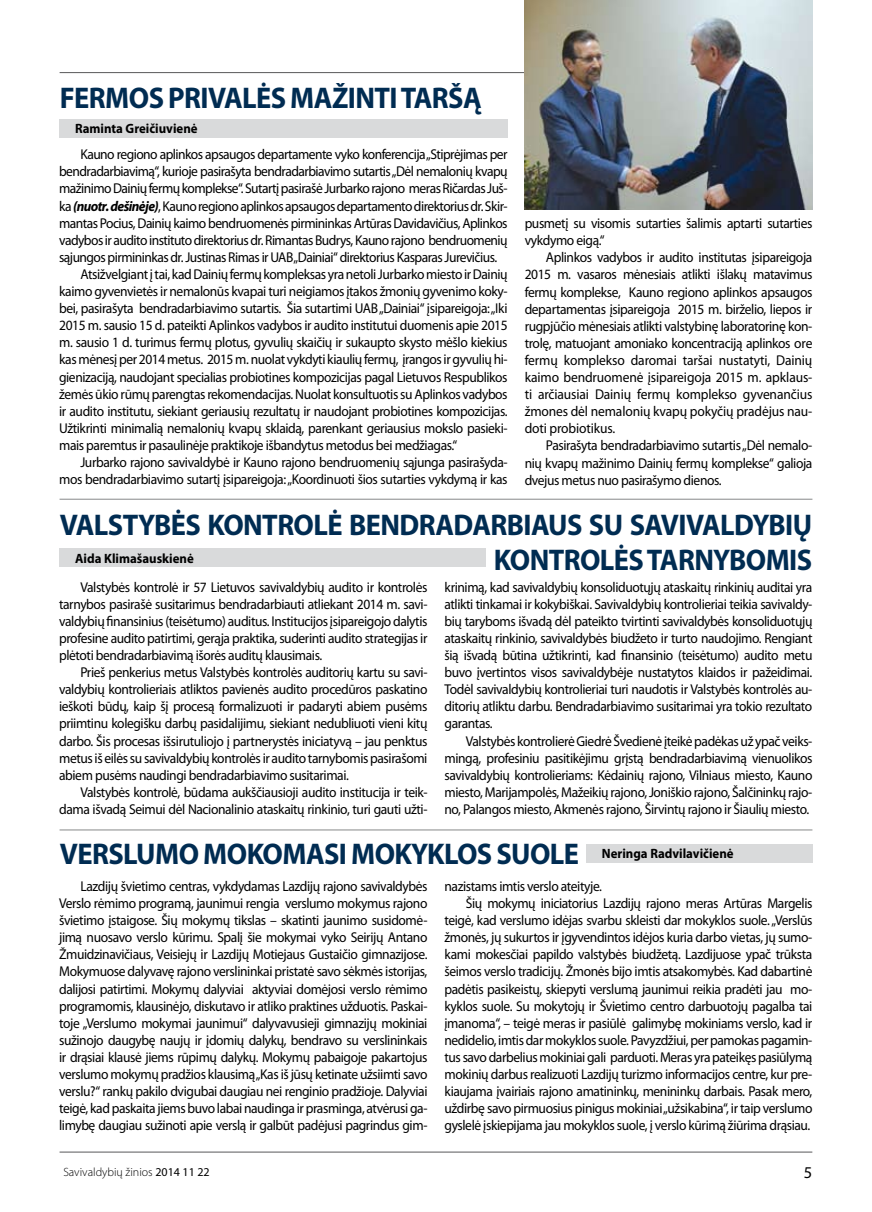
<style>
.page{position:relative;width:872px;height:1212px;background:#fff}
.page>*{position:absolute;margin:0;border:0;box-sizing:border-box;transform-origin:0 0}
.t1{font:700 30px "Myriad Pro";letter-spacing:-.02em;color:#002c52;scale:.95 1}
.t2{font:14.25px/17.1px "Myriad Pro";letter-spacing:-.03em;color:#000;text-align:justify;scale:.95 1}
.t3{font:700 13.5px "Myriad Pro";color:#000;scale:.95 1}
.t4{font:300 12px "Myriad Pro";color:#000}
.s1{font-weight:700;font-style:italic}
.s2{font-weight:400}
</style>
<div class="page">
<hr style="left:60px;top:72px;width:752px;height:1px;background:#58585a">
<hr style="left:60px;top:1152px;width:752px;height:1px;background:#58585a">
<svg style="left:59px;top:72px;width:426px;height:2px"></svg>
<div style="left:59px;top:119px;width:448px;height:19px;background:#d9dadb"></div>
<svg style="left:59px;top:498px;width:754px;height:69px"></svg>
<div style="left:60px;top:549px;width:426px;height:18px;background:#d9dadb"></div>
<svg style="left:59px;top:829px;width:282px;height:2px"></svg>
<svg style="left:349px;top:830px;width:232px;height:1px"></svg>
<div style="left:586px;top:844px;width:226px;height:19px;background:#d9dadb"></div>
<img style="left:524px;top:0;width:288px;height:210px">
<hr style="left:60px;top:829px;width:752px;height:1px;background:#878889">
<h1 class="t1" style="left:60px;top:78px;width:69px">FERMOS</h1>
<h1 class="t1" style="left:168px;top:78px;width:331px">PRIVALĖS MAŽINTI TARŠĄ</h1>
<p class="t3" style="left:75px;top:120px;width:130px">RAMINTA GREIČIUVIENĖ</p>
<p class="t2" style="left:80px;top:146px;width:451px">Kauno regiono aplinkos apsaugos departamente vyko konferencija „Stiprėjimas per</p>
<p class="t2" style="left:59px;top:163px;width:474px">bendradarbiavimą“, kurioje pasirašyta bendradarbiavimo sutartis „Dėl nemalonių kvapų</p>
<p class="t2" style="left:59px;top:180px;width:473px">mažinimo Dainių fermų komplekse“. Sutartį pasirašė Jurbarko rajono meras Ričardas Juš-</p>
<p class="t2" style="left:59px;top:197px;width:473px">ka <span class="s1">(nuotr. dešinėje)</span>, Kauno regiono aplinkos apsaugos departamento direktorius dr. Skir-</p>
<p class="t2" style="left:59px;top:214px;width:473px">mantas Pocius, Dainių kaimo bendruomenės pirmininkas Artūras Davidavičius, Aplinkos</p>
<p class="t2" style="left:59px;top:231px;width:473px">vadybos ir audito instituto direktorius dr. Rimantas Budrys, Kauno rajono bendruomenių</p>
<p class="t2" style="left:59px;top:248px;width:462px">sąjungos pirmininkas dr. Justinas Rimas ir UAB „Dainiai“ direktorius Kasparas Jurevičius.</p>
<p class="t2" style="left:80px;top:265px;width:451px">Atsižvelgiant į tai, kad Dainių fermų kompleksas yra netoli Jurbarko miesto ir Dainių</p>
<p class="t2" style="left:59px;top:282px;width:473px">kaimo gyvenvietės ir nemalonūs kvapai turi neigiamos įtakos žmonių gyvenimo koky-</p>
<p class="t2" style="left:59px;top:300px;width:473px">bei, pasirašyta bendradarbiavimo sutartis. Šia sutartimi UAB „Dainiai“ įsipareigoja: „Iki</p>
<p class="t2" style="left:59px;top:317px;width:474px">2015 m. sausio 15 d. pateikti Aplinkos vadybos ir audito institutui duomenis apie 2015</p>
<p class="t2" style="left:59px;top:334px;width:473px">m. sausio 1 d. turimus fermų plotus, gyvulių skaičių ir sukaupto skysto mėšlo kiekius</p>
<p class="t2" style="left:59px;top:351px;width:473px">kas mėnesį per 2014 metus. 2015 m. nuolat vykdyti kiaulių fermų, įrangos ir gyvulių hi-</p>
<p class="t2" style="left:59px;top:368px;width:473px">gienizaciją, naudojant specialias probiotines kompozicijas pagal Lietuvos Respublikos</p>
<p class="t2" style="left:59px;top:385px;width:473px">žemės ūkio rūmų parengtas rekomendacijas. Nuolat konsultuotis su Aplinkos vadybos</p>
<p class="t2" style="left:59px;top:402px;width:473px">ir audito institutu, siekiant geriausių rezultatų ir naudojant probiotines kompozicijas.</p>
<p class="t2" style="left:59px;top:419px;width:473px">Užtikrinti minimalią nemalonių kvapų sklaidą, parenkant geriausius mokslo pasieki-</p>
<p class="t2" style="left:59px;top:436px;width:421px">mais paremtus ir pasaulinėje praktikoje išbandytus metodus bei medžiagas.“</p>
<p class="t2" style="left:80px;top:453px;width:451px">Jurbarko rajono savivaldybė ir Kauno rajono bendruomenių sąjunga pasirašyda-</p>
<p class="t2" style="left:59px;top:471px;width:473px">mos bendradarbiavimo sutartį įsipareigoja: „Koordinuoti šios sutarties vykdymą ir kas</p>
<h1 class="t1" style="left:60px;top:505px;width:18px">VALST</h1>
<h1 class="t1" style="left:138px;top:505px;width:422px">YBĖS KONTROLĖ BENDRADARBIAUS</h1>
<h1 class="t1" style="left:589px;top:505px;width:236px">SU SAVIVALDYBIŲ</h1>
<p class="t3" style="left:75px;top:549px;width:126px">AIDA KLIMAŠAUSKIENĖ</p>
<h1 class="t1" style="left:494px;top:540px;width:284px">KONTROLĖS TARNYBOMIS</h1>
<p class="t2" style="left:59px;top:578px;width:389px;text-indent:21px">Valstybės kontrolė ir 57 Lietuvos savivaldybių audito ir kontrolės tarnybos pasirašė susitarimus bendradarbiauti atliekant 2014 m. savi&shy;valdybių finansinius (teisėtumo) auditus. Institucijos įsipareigojo dalytis profesine audito patirtimi, gerąja praktika, suderinti audito strategijas ir plėtoti bendradarbiavimą išorės auditų klausimais.</p>
<p class="t2" style="left:59px;top:663px;width:389px;text-indent:21px">Prieš penkerius metus Valstybės kontrolės auditorių kartu su savi&shy;valdybių kontrolieriais atliktos pavienės audito procedūros paskatino ieškoti būdų, kaip šį procesą formalizuoti ir padaryti abiem pusėms priimtinu kolegišku darbų pasidalijimu, siekiant nedubliuoti vieni kitų darbo. Šis procesas išsirutuliojo į partnerystės iniciatyvą – jau penktus metus iš eilės su savivaldybių kontrolės ir audito tarnybomis pasirašomi abiem pusėms naudingi bendradarbiavimo susitarimai.</p>
<p class="t2" style="left:59px;top:783px;width:389px;text-align:right">Valstybės kontrolė, būdama aukščiausioji audito institucija ir teik&shy;dama išvadą Seimui dėl Nacionalinio ataskaitų rinkinio, turi gauti užti-</p>
<h1 class="t1" style="left:60px;top:834px;width:71px">VERSLUMO</h1>
<h1 class="t1" style="left:203px;top:834px;width:20px">MOKOMASI</h1>
<h1 class="t1" style="left:351px;top:834px;width:22px">MOK</h1>
<h1 class="t1" style="left:411px;top:834px;width:35px">YKLOS</h1>
<h1 class="t1" style="left:496px;top:834px;width:19px">SUOL</h1>
<h1 class="t1" style="left:564px;top:834px;width:18px">E</h1>
<p class="t3" style="left:602px;top:845px;width:140px">NERINGA RADVILAVIČIENĖ</p>
<p class="t2" style="left:59px;top:877px;width:389px;text-indent:21px">Lazdijų švietimo centras, vykdydamas Lazdijų rajono savivaldybės Verslo rėmimo programą, jaunimui rengia verslumo mokymus rajono švietimo įstaigose. Šių mokymų tikslas – skatinti jaunimo susidomė&shy;jimą nuosavo verslo kūrimu. Spalį šie mokymai vyko Seirijų Antano Žmuidzinavičiaus, Veisiejų ir Lazdijų Motiejaus Gustaičio gimnazijose.<br>Mokymuose dalyvavę rajono verslininkai pristatė savo sėkmės istorijas, dalijosi patirtimi. Mokymų dalyviai aktyviai domėjosi verslo rėmimo programomis, klausinėjo, diskutavo ir atliko praktines užduotis. Paskai&shy;toje „Verslumo mokymai jaunimui“ dalyvavusieji gimnazijų mokiniai sužinojo daugybę naujų ir įdomių dalykų, bendravo su verslininkais ir drąsiai klausė jiems rūpimų dalykų. Mokymų pabaigoje pakartojus verslumo mokymų pradžios klausimą „Kas iš jūsų ketinate užsiimti savo verslu?“ rankų pakilo dvigubai daugiau nei renginio pradžioje. Dalyviai teigė, kad paskaita jiems buvo labai naudinga ir prasminga, atvėrusi ga&shy;limybę daugiau sužinoti apie verslą ir galbūt padėjusi pagrindus gim-</p>
<p class="t2" style="left:444px;top:877px;width:167px">nazistams imtis verslo ateityje.</p>
<p class="t2" style="left:524px;top:215px;width:304px">pusmetį su visomis sutarties šalimis aptarti sutarties vykdymo eigą.“</p>
<p class="t2" style="left:524px;top:249px;width:304px;text-indent:21px">Aplinkos vadybos ir audito institutas įsipareigoja 2015 m. vasaros mėnesiais atlikti išlakų matavimus fermų komplekse, Kauno regiono aplinkos apsaugos departamentas įsipareigoja 2015 m. birželio, liepos ir rugpjūčio mėnesiais atlikti valstybinę laboratorinę kon&shy;trolę, matuojant amoniako koncentraciją aplinkos ore fermų komplekso daromai taršai nustatyti, Dainių kaimo bendruomenė įsipareigoja 2015 m. apklaus&shy;ti arčiausiai Dainių fermų komplekso gyvenančius žmones dėl nemalonių kvapų pokyčių pradėjus nau&shy;doti probiotikus.</p>
<p class="t2" style="left:524px;top:437px;width:304px;text-indent:21px">Pasirašyta bendradarbiavimo sutartis „Dėl nemalo&shy;nių kvapų mažinimo Dainių fermų komplekse“ galioja dvejus metus nuo pasirašymo dienos.</p>
<p class="t2" style="left:444px;top:578px;width:389px">krinimą, kad savivaldybių konsoliduotųjų ataskaitų rinkinių auditai yra atlikti tinkamai ir kokybiškai. Savivaldybių kontrolieriai teikia savivaldy&shy;bių taryboms išvadą dėl pateikto tvirtinti savivaldybės konsoliduotųjų ataskaitų rinkinio, savivaldybės biudžeto ir turto naudojimo. Rengiant šią išvadą būtina užtikrinti, kad finansinio (teisėtumo) audito metu buvo įvertintos visos savivaldybėje nustatytos klaidos ir pažeidimai.<br>Todėl savivaldybių kontrolieriai turi naudotis ir Valstybės kontrolės au&shy;ditorių atliktu darbu. Bendradarbiavimo susitarimai yra tokio rezultato garantas.</p>
<p class="t2" style="left:444px;top:732px;width:389px;text-indent:21px">Valstybės kontrolierė Giedrė Švedienė įteikė padėkas už ypač veiks&shy;mingą, profesiniu pasitikėjimu grįstą bendradarbiavimą vienuolikos savivaldybių kontrolieriams: Kėdainių rajono, Vilniaus miesto, Kauno miesto, Marijampolės, Mažeikių rajono, Joniškio rajono, Šalčininkų rajo&shy;no, Palangos miesto, Akmenės rajono, Širvintų rajono ir Šiaulių miesto.</p>
<p class="t2" style="left:466px;top:894px;width:366px">Šių mokymų iniciatorius Lazdijų rajono meras Artūras Margelis</p>
<p class="t2" style="left:444px;top:911px;width:389px">teigė, kad verslumo idėjas svarbu skleisti dar mokyklos suole. „Verslūs</p>
<p class="t2" style="left:444px;top:929px;width:389px">žmonės, jų sukurtos ir įgyvendintos idėjos kuria darbo vietas, jų sumo-</p>
<p class="t2" style="left:444px;top:946px;width:389px">kami mokesčiai papildo valstybės biudžetą. Lazdijuose ypač trūksta</p>
<p class="t2" style="left:444px;top:963px;width:389px">šeimos verslo tradicijų. Žmonės bijo imtis atsakomybės. Kad dabartinė</p>
<p class="t2" style="left:444px;top:980px;width:389px">padėtis pasikeistų, skiepyti verslumą jaunimui reikia pradėti jau mo-</p>
<p class="t2" style="left:444px;top:997px;width:389px">kyklos suole. Su mokytojų ir Švietimo centro darbuotojų pagalba tai</p>
<p class="t2" style="left:444px;top:1014px;width:389px">įmanoma“, – teigė meras ir pasiūlė galimybę mokiniams verslo, kad ir</p>
<p class="t2" style="left:444px;top:1031px;width:389px">nedidelio, imtis dar mokyklos suole. Pavyzdžiui, per pamokas pagamin-</p>
<p class="t2" style="left:444px;top:1048px;width:389px">tus savo darbelius mokiniai gali parduoti. Meras yra pateikęs pasiūlymą</p>
<p class="t2" style="left:444px;top:1065px;width:389px">mokinių darbus realizuoti Lazdijų turizmo informacijos centre, kur pre-</p>
<p class="t2" style="left:444px;top:1082px;width:389px">kiaujama įvairiais rajono amatininkų, menininkų darbais. Pasak mero,</p>
<p class="t2" style="left:444px;top:1100px;width:389px">uždirbę savo pirmuosius pinigus mokiniai „užsikabina“, ir taip verslumo</p>
<p class="t2" style="left:444px;top:1117px;width:386px">gyslelė įskiepijama jau mokyklos suole, į verslo kūrimą žiūrima drąsiau.</p>
<p class="t4" style="left:63px;top:1165px;width:148px">Savivaldybių žinios <span class="s2">2014 11 22</span></p>
</div>
